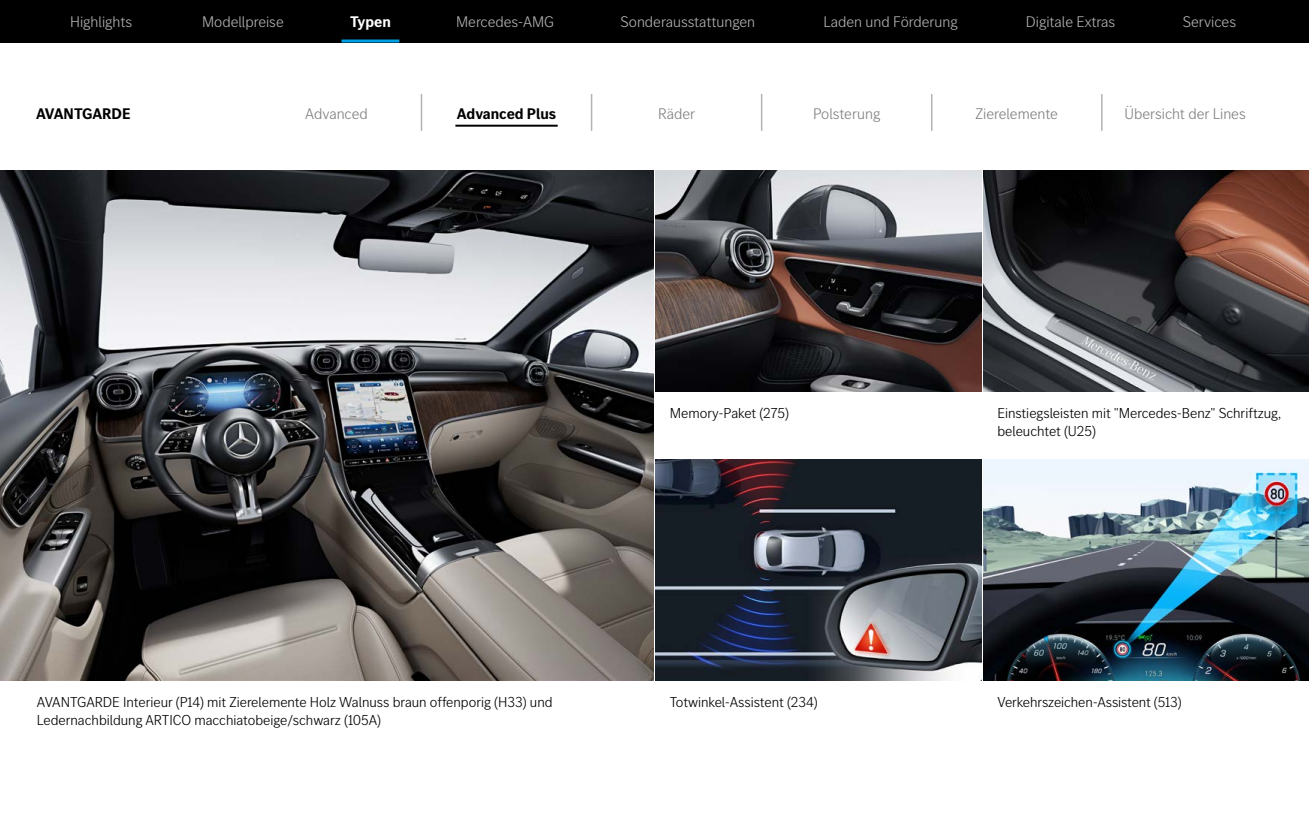
<style>
.page{position:relative;width:1309px;height:820px;background:#fff}
.page>*{position:absolute;margin:0;border:0;box-sizing:border-box;transform-origin:0 0}
.t1{font:300 16px "MB Corpo S Title";color:#b3b2b2}
.t2{font:300 16px "MB Corpo S Title";color:#808080}
.t3{font:700 16px "MB Corpo S Title";color:#000}
.t4{font:700 16px "MB Corpo S Title";color:#fff}
.t5{font:300 15px/18px "MB Corpo S Title";color:#000}
</style>
<div class="page">
<div style="left:0;top:0;width:1309px;height:43px;background:#000"></div>
<hr style="left:342px;top:40px;width:57px;height:3px;background:#009fe3">
<img style="left:656px;top:170px;width:325px;height:221px">
<img style="left:983px;top:170px;width:326px;height:221px">
<img style="left:983px;top:459px;width:326px;height:221px">
<img style="left:0;top:170px;width:654px;height:510px">
<img style="left:656px;top:459px;width:325px;height:221px">
<hr style="left:421px;top:94px;width:1px;height:37px;background:#b3b3b3">
<hr style="left:591px;top:94px;width:1px;height:37px;background:#b3b3b3">
<hr style="left:761px;top:94px;width:1px;height:37px;background:#b3b3b3">
<hr style="left:931px;top:94px;width:1px;height:37px;background:#b3b3b3">
<hr style="left:1101px;top:94px;width:2px;height:37px;background:#b3b3b3">
<hr style="left:455px;top:125px;width:103px;height:2px;background:#000">
<p class="t1" style="left:70px;top:12px;width:64px">Highlights</p>
<p class="t1" style="left:202px;top:12px;width:83px">Modellpreise</p>
<p class="t4" style="left:350px;top:11px;width:42px">Typen</p>
<p class="t1" style="left:456px;top:12px;width:100px">Mercedes-AMG</p>
<p class="t1" style="left:621px;top:12px;width:136px">Sonderausstattungen</p>
<p class="t1" style="left:823px;top:12px;width:136px">Laden und Förderung</p>
<p class="t1" style="left:1026px;top:12px;width:91px">Digitale Extras</p>
<p class="t1" style="left:1183px;top:12px;width:55px">Services</p>
<p class="t3" style="left:36px;top:103px;width:96px">AVANTGARDE</p>
<p class="t2" style="left:305px;top:103px;width:64px">Advanced</p>
<p class="t3" style="left:457px;top:103px;width:101px">Advanced Plus</p>
<p class="t2" style="left:658px;top:103px;width:39px">Räder</p>
<p class="t2" style="left:813px;top:103px;width:69px">Polsterung</p>
<p class="t2" style="left:976px;top:103px;width:84px">Zierelemente</p>
<p class="t2" style="left:1124px;top:103px;width:123px">Übersicht der Lines</p>
<p class="t5" style="left:670px;top:403px;width:121px">Memory-Paket (275)</p>
<p class="t5" style="left:997px;top:403px;width:285px">Einstiegsleisten mit "Mercedes-Benz" Schriftzug, beleuchtet (U25)</p>
<p class="t5" style="left:37px;top:692px;width:517px">AVANTGARDE Interieur (P14) mit Zierelemente Holz Walnuss braun offenporig (H33) und</p>
<p class="t5" style="left:997px;top:692px;width:186px">Verkehrszeichen-Assistent (513)</p>
<p class="t5" style="left:37px;top:710px;width:346px">Ledernachbildung ARTICO macchiatobeige/schwarz (105A)</p>
<p class="t5" style="left:670px;top:692px;width:149px">Totwinkel-Assistent (234)</p>
</div>
